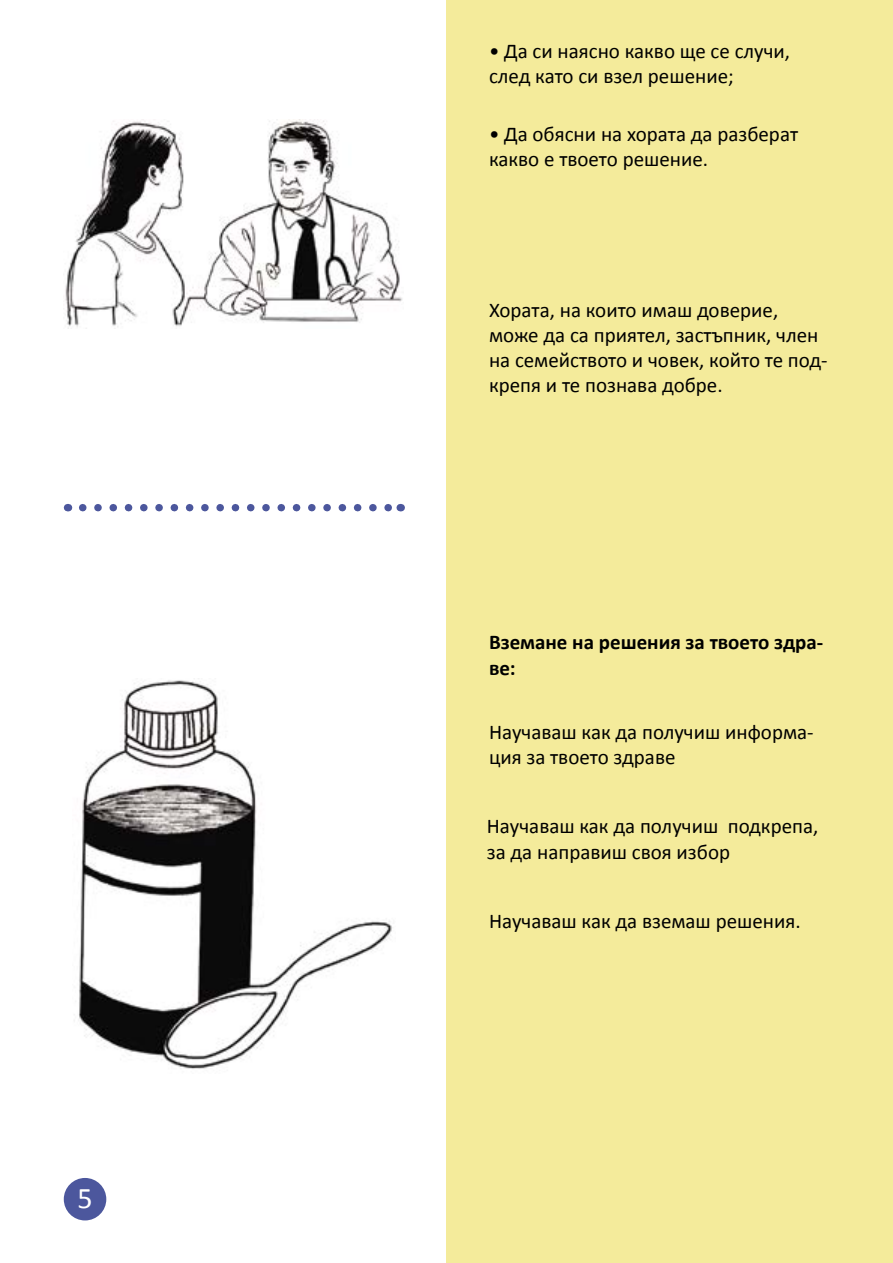
<style>
.page{position:relative;width:893px;height:1263px;background:#fff}
.page>*{position:absolute;margin:0;border:0;box-sizing:border-box;transform-origin:0 0}
.t1{font:30px "Calibri";color:#fff}
.t2{font:21px/25.2px "Calibri";color:#000}
.t3{font:700 21px/25.2px "Calibri";color:#000}
</style>
<div class="page">
<div style="left:446px;top:0;width:447px;height:1263px;background:#f4eb9b"></div>
<div style="left:64px;top:1178px;width:42px;height:42px;background:#4c579d;border-radius:50%"></div>
<img style="left:65px;top:119px;width:338px;height:209px">
<img style="left:74px;top:678px;width:318px;height:391px">
<svg style="left:83px;top:504px;width:309px;height:7px"></svg>
<h1 class="t1" style="left:77px;top:1177px;width:17px">5</h1>
<p class="t2" style="left:489px;top:38px;width:303px">• Да си наясно какво ще се случи, след като си взел решение;</p>
<p class="t2" style="left:489px;top:121px;width:311px">• Да обясни на хората да разберат какво е твоето решение.</p>
<p class="t2" style="left:489px;top:296px;width:340px">Хората, на които имаш доверие, може да са приятел, застъпник, член на семейството и човек, който те под&shy;крепя и те познава добре.</p>
<p class="t3" style="left:489px;top:629px;width:336px">Вземане на решения за твоето здра&shy;ве:</p>
<p class="t2" style="left:489px;top:718px;width:326px">Научаваш как да получиш информа&shy;ция за твоето здраве</p>
<p class="t2" style="left:487px;top:813px;width:333px">Научаваш как да получиш подкрепа, за да направиш своя избор</p>
<p class="t2" style="left:489px;top:908px;width:313px">Научаваш как да вземаш решения.</p>
</div>
